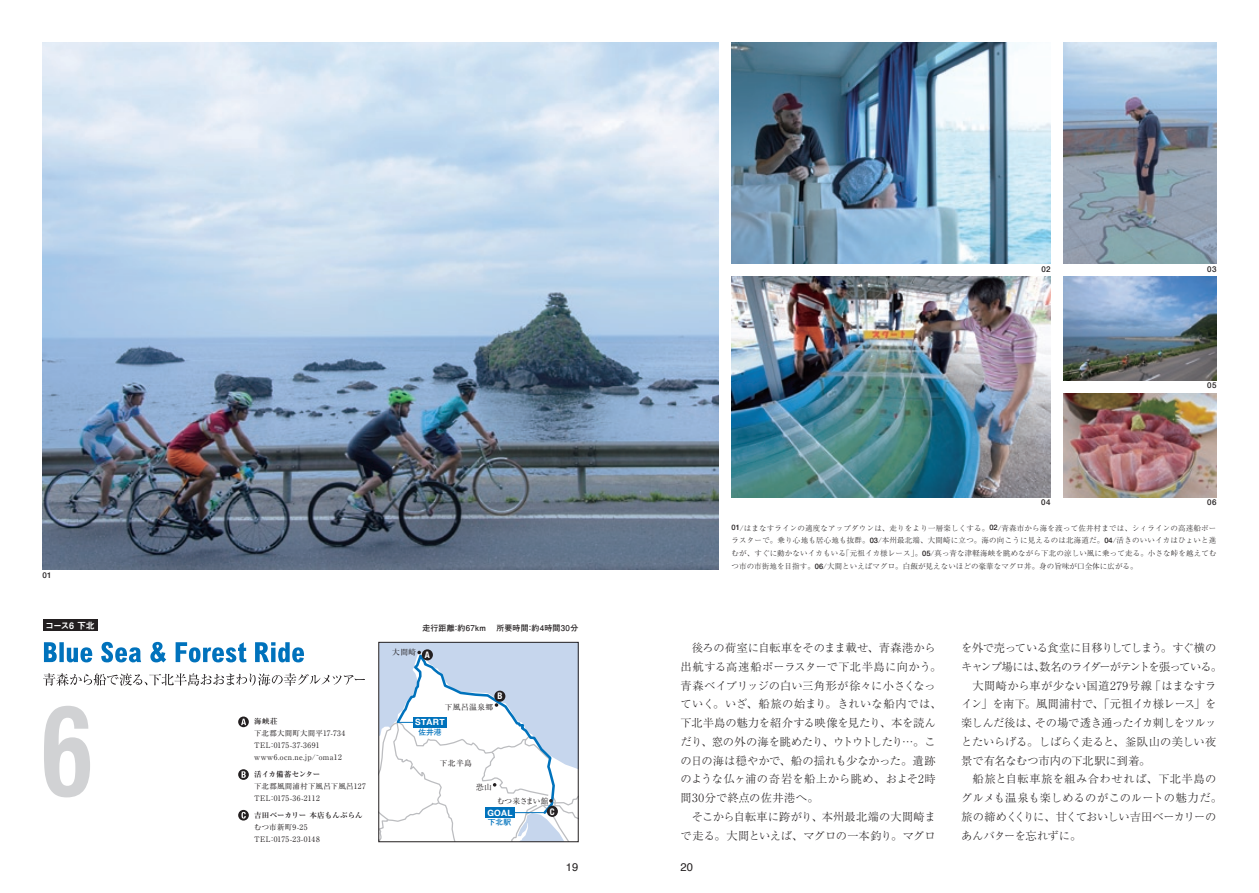
<style>
.page{position:relative;width:1259px;height:893px;background:#fff}
.page>*{position:absolute;margin:0;border:0;box-sizing:border-box;transform-origin:0 0}
.t1{font:700 condensed 127.5px "Helvetica Neue";color:#d1d2d4;scale:.8 1}
.t2{font:300 11.25px/18.8px "Ryumin Pro";letter-spacing:-.01em;color:#231f20}
.t3{font:300 11.25px "Ryumin Pro";letter-spacing:-.05em;color:#231f20}
.t4{font:300 11.25px "Ryumin Pro";letter-spacing:-.08em;color:#231f20}
.t5{font:300 11.25px "Ryumin Pro";letter-spacing:-.065em;color:#231f20}
.t6{font:300 11.25px "Ryumin Pro";letter-spacing:-.07em;color:#231f20}
.t7{font:300 11.25px "Ryumin Pro";letter-spacing:.02em;color:#231f20}
.t8{font:300 11.25px "Ryumin Pro";letter-spacing:.01em;color:#231f20}
.t9{font:300 11.25px "Ryumin Pro";letter-spacing:.045em;color:#231f20}
.t10{font:11.1px "Helvetica";color:#231f20}
.t11{font:9px "Midashi Go Pro MB31";letter-spacing:-.07em;color:#fff}
.t12{font:700 condensed 9px "Helvetica Neue";color:#fff}
.t13{font:700 8.55px "Helvetica Neue";letter-spacing:.04em;color:#fff}
.t14{font:700 7.95px "Futo Go B101 Pro";letter-spacing:.025em;color:#231f20}
.t15{font:500 7.95px "Helvetica Neue";letter-spacing:.05em;color:#231f20}
.t16{font:7.8px "Ryumin Pro";letter-spacing:.05em;color:#231f20}
.t17{font:7.8px "Ryumin Pro";letter-spacing:-.045em;color:#231f20}
.t18{font:700 7.8px "Futo Go B101 Pro";color:#0072bc}
.t19{font:300 7.5px/12.8px "Ryumin Pro";letter-spacing:.01em;color:#231f20;text-align:justify}
.t20{font:7.5px/12px "Ryumin Pro";letter-spacing:.035em;color:#231f20}
.t21{font:700 7.5px "Ryumin Pro";letter-spacing:.005em;color:#231f20}
.s1{font-family:"Helvetica Neue";font-weight:500}
</style>
<div class="page">
<div style="left:378px;top:642px;width:200px;height:200px;background:#c6d6ed"></div>
<svg style="left:380px;top:650px;width:196px;height:190px"></svg>
<div style="left:494px;top:691px;width:11px;height:11px;background:#231f20;border-radius:50%"></div>
<div style="left:547px;top:806px;width:11px;height:11px;background:#231f20;border-radius:50%"></div>
<div style="left:422px;top:649px;width:11px;height:11px;background:#231f20;border-radius:50%"></div>
<div style="left:378px;top:642px;width:200px;height:200px;border:1px solid #231f20"></div>
<img style="left:1063px;top:276px;width:153px;height:104px">
<img style="left:1063px;top:393px;width:153px;height:104px">
<img style="left:43px;top:43px;width:676px;height:527px">
<img style="left:731px;top:276px;width:319px;height:221px">
<img style="left:1063px;top:43px;width:153px;height:221px">
<img style="left:731px;top:43px;width:319px;height:221px">
<svg style="left:43px;top:673px;width:322px;height:13px"></svg>
<svg style="left:44px;top:642px;width:260px;height:20px"></svg>
<div style="left:43px;top:619px;width:54px;height:12px;background:#231f20"></div>
<div style="left:238px;top:810px;width:11px;height:10px;background:#231f20;border-radius:50%"></div>
<svg style="left:238px;top:769px;width:11px;height:11px"></svg>
<svg style="left:238px;top:716px;width:11px;height:11px"></svg>
<svg style="left:241px;top:812px;width:5px;height:6px"></svg>
<svg style="left:241px;top:771px;width:5px;height:7px"></svg>
<svg style="left:241px;top:719px;width:5px;height:6px"></svg>
<p class="t15" style="left:1041px;top:264px;width:11px">02</p>
<p class="t15" style="left:1207px;top:264px;width:11px">03</p>
<p class="t15" style="left:1207px;top:381px;width:11px">05</p>
<p class="t15" style="left:43px;top:570px;width:11px">01</p>
<p class="t11" style="left:45px;top:618px;width:51px">コース6 下北</p>
<p class="t14" style="left:422px;top:621px;width:157px">走行距離：約67km　 所要時間：約4時間30分</p>
<h1 class="t1" style="left:43px;top:673px;width:63px">6</h1>
<p class="t21" style="left:254px;top:715px;width:25px">海峡荘</p>
<p class="t20" style="left:254px;top:727px;width:93px">下北郡大間町大間平17-734<br>TEL：0175-37-3691 www6.ocn.ne.jp/̃oma12</p>
<p class="t21" style="left:254px;top:768px;width:68px">活イカ備蓄センター</p>
<p class="t20" style="left:254px;top:780px;width:113px">下北郡風間浦村下風呂下風呂127<br>TEL：0175-36-2112</p>
<p class="t21" style="left:254px;top:809px;width:110px">吉田ベーカリー 本店もんぶらん</p>
<p class="t20" style="left:254px;top:820px;width:67px">むつ市新町9-25<br>TEL：0175-23-0148</p>
<p class="t16" style="left:392px;top:646px;width:26px">大間崎</p>
<p class="t12" style="left:425px;top:649px;width:7px">A</p>
<p class="t12" style="left:497px;top:691px;width:7px">B</p>
<p class="t16" style="left:445px;top:701px;width:50px">下風呂温泉郷</p>
<p class="t13" style="left:415px;top:717px;width:31px">START</p>
<p class="t18" style="left:418px;top:726px;width:25px">佐井港</p>
<p class="t16" style="left:440px;top:757px;width:34px">下北半島</p>
<p class="t16" style="left:476px;top:781px;width:17px">恐山</p>
<p class="t17" style="left:497px;top:794px;width:53px">むつ来さまい館</p>
<p class="t13" style="left:487px;top:807px;width:27px">GOAL</p>
<p class="t18" style="left:488px;top:816px;width:25px">下北駅</p>
<p class="t12" style="left:550px;top:806px;width:6px">C</p>
<p class="t15" style="left:1041px;top:498px;width:11px">04</p>
<p class="t15" style="left:1207px;top:498px;width:11px">06</p>
<p class="t19" style="left:731px;top:521px;width:486px"><span class="s1">01</span>/はまなすラインの適度なアップダウンは、走りをより一層楽しくする。<span class="s1">02</span>/青森市から海を渡って佐井村までは、シィラインの高速船ポーラスターで。乗り心地も居心地も抜群。<span class="s1">03</span>/本州最北端、大間崎に立つ。海の向こうに見えるのは北海道だ。<span class="s1">04</span>/活きのいいイカはひょいと進むが、すぐに動かないイカもいる「元祖イカ様レース」。<span class="s1">05</span>/真っ青な津軽海峡を眺めながら下北の涼しい風に乗って走る。小さな峠を越えてむつ市の市街地を目指す。<span class="s1">06</span>/大間といえばマグロ。白飯が見えないほどの豪華なマグロ丼。身の旨味が口全体に広がる。</p>
<p class="t2" style="left:680px;top:637px;width:262px;text-indent:11px">後ろの荷室に自転車をそのまま載せ、青森港から出航する高速船ポーラスターで下北半島に向かう。青森ベイブリッジの白い三角形が徐々に小さくなっていく。いざ、船旅の始まり。きれいな船内では、下北半島の魅力を紹介する映像を見たり、本を読んだり、窓の外の海を眺めたり、ウトウトしたり…。この日の海は穏やかで、船の揺れも少なかった。遺跡のような仏ヶ浦の奇岩を船上から眺め、およそ2時間30分で終点の佐井港へ。</p>
<p class="t2" style="left:680px;top:806px;width:257px;text-align:right">そこから自転車に跨がり、本州最北端の大間崎まで走る。大間といえば、マグロの一本釣り。マグロ</p>
<p class="t5" style="left:961px;top:639px;width:257px">を外で売っている食堂に目移りしてしまう。すぐ横の</p>
<p class="t4" style="left:961px;top:658px;width:262px">キャンプ場には、数名のライダーがテントを張っている。</p>
<p class="t7" style="left:972px;top:676px;width:245px">大間崎から車が少ない国道279号線「はまなすラ</p>
<p class="t2" style="left:961px;top:694px;width:257px">イン」を南下。風間浦村で、「元祖イカ様レース」を</p>
<p class="t3" style="left:961px;top:714px;width:257px">楽しんだ後は、その場で透き通ったイカ刺しをツルッ</p>
<p class="t2" style="left:961px;top:731px;width:257px">とたいらげる。しばらく走ると、釜臥山の美しい夜</p>
<p class="t2" style="left:961px;top:750px;width:191px">景で有名なむつ市内の下北駅に到着。</p>
<p class="t9" style="left:972px;top:770px;width:245px">船旅と自転車旅を組み合わせれば、下北半島の</p>
<p class="t8" style="left:961px;top:789px;width:262px">グルメも温泉も楽しめるのがこのルートの魅力だ。</p>
<p class="t6" style="left:961px;top:808px;width:257px">旅の締めくくりに、甘くておいしい吉田ベーカリーの</p>
<p class="t3" style="left:961px;top:826px;width:122px">あんバターを忘れずに。</p>
<p class="t10" style="left:566px;top:862px;width:14px">19</p>
<p class="t10" style="left:680px;top:862px;width:14px">20</p>
</div>
